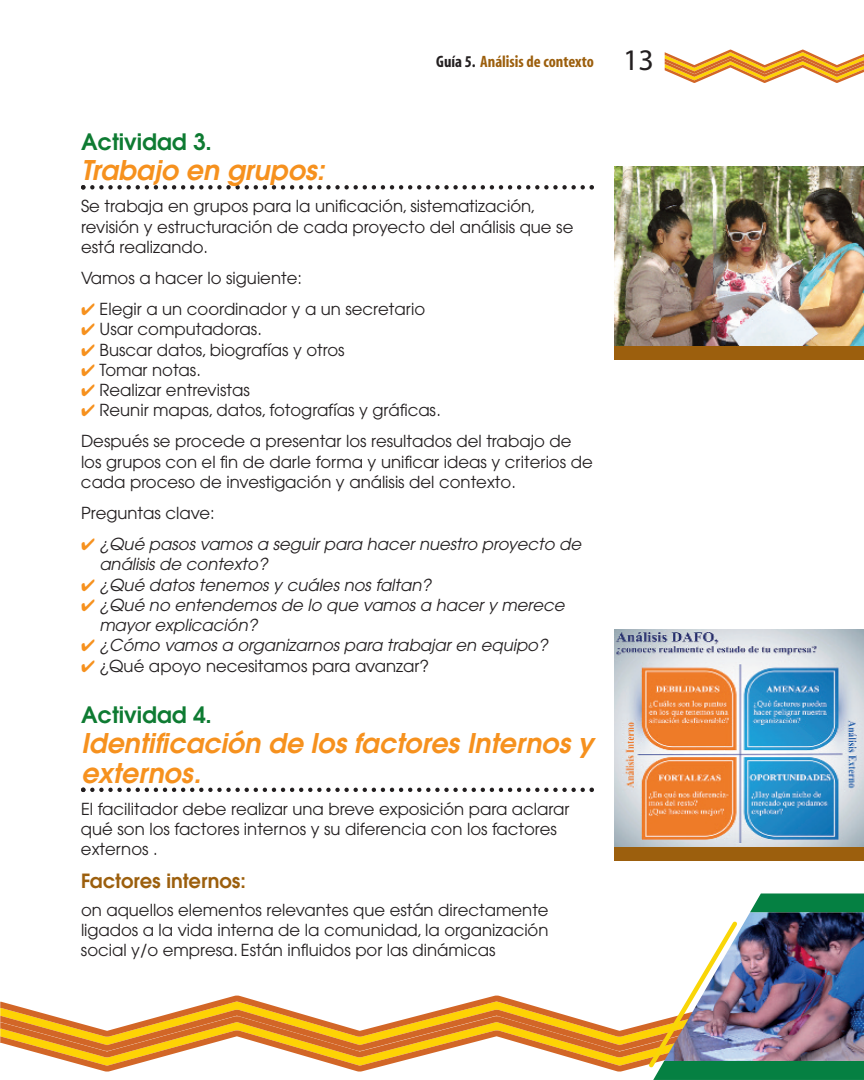
<style>
.page{position:relative;width:864px;height:1080px;background:#fff}
.page>*{position:absolute;margin:0;border:0;box-sizing:border-box;transform-origin:0 0}
.t1{font:italic 600 27px/30px "Avant Garde";color:#f6911e}
.t2{font:600 22.5px "Avant Garde";color:#0e7b32}
.t3{font:600 19.5px "Avant Garde";color:#9c5f0d}
.t4{font:16.5px/20.2px "Avant Garde";color:#231f20}
.t5{font:italic 16.5px/20.2px "Avant Garde";color:#231f20}
.t6{font:16.5px "Myriad MM 700 wt 300 wd";color:#9c5f0d}
.s1{color:#231f20}
.s2{font-family:"Myriad MM 412 wt 601 wd";font-size:30px;color:#231f20}
.s3{color:#f6911e}
</style>
<div class="page">
<svg style="left:665px;top:50px;width:199px;height:33px"></svg>
<svg style="left:750px;top:893px;width:114px;height:19px;background:#17894f"></svg>
<img style="left:747px;top:912px;width:117px;height:6px">
<svg style="left:0;top:918px;width:864px;height:162px"></svg>
<svg style="left:81px;top:185px;width:513px;height:5px"></svg>
<svg style="left:81px;top:788px;width:513px;height:4px"></svg>
<img style="left:614px;top:167px;width:250px;height:179px">
<div style="left:614px;top:346px;width:250px;height:14px;background:#9c5f0d"></div>
<img style="left:614px;top:630px;width:250px;height:217px">
<div style="left:614px;top:847px;width:250px;height:14px;background:#9c5f0d"></div>
<p class="t6" style="left:436px;top:55px;width:219px"><span class="s1">Guía 5.</span> Análisis de contexto <span class="s2">13</span></p>
<h2 class="t2" style="left:81px;top:133px;width:132px">Actividad 3.</h2>
<h1 class="t1" style="left:81px;top:158px;width:245px">Trabajo en grupos:</h1>
<p class="t4" style="left:81px;top:198px;width:494px">Se trabaja en grupos para la unificación, sistematización, revisión y estructuración de cada proyecto del análisis que se está realizando.</p>
<p class="t4" style="left:81px;top:269px;width:223px">Vamos a hacer lo siguiente:</p>
<p class="t4" style="left:81px;top:300px;width:346px"><span class="s3">✔</span> Elegir a un coordinador y a un secretario</p>
<p class="t4" style="left:81px;top:321px;width:182px"><span class="s3">✔</span> Usar computadoras.</p>
<p class="t4" style="left:81px;top:341px;width:265px"><span class="s3">✔</span> Buscar datos, biografías y otros</p>
<p class="t4" style="left:81px;top:361px;width:122px"><span class="s3">✔</span> Tomar notas.</p>
<p class="t4" style="left:81px;top:381px;width:170px"><span class="s3">✔</span> Realizar entrevistas</p>
<p class="t4" style="left:81px;top:396px;width:492px;line-height:31px"><span class="s3">✔</span> Reunir mapas, datos, fotografías y gráficas.<br>Después se procede a presentar los resultados del trabajo de</p>
<p class="t4" style="left:81px;top:453px;width:513px">los grupos con el fin de darle forma y unificar ideas y criterios de cada proceso de investigación y análisis del contexto.</p>
<p class="t4" style="left:81px;top:504px;width:135px">Preguntas clave:</p>
<p class="t5" style="left:99px;top:536px;width:483px;text-indent:-18px"><span class="s3">✔</span> ¿Qué pasos vamos a seguir para hacer nuestro proyecto de análisis de contexto?</p>
<p class="t5" style="left:81px;top:576px;width:352px"><span class="s3">✔</span> ¿Qué datos tenemos y cuáles nos faltan?</p>
<p class="t5" style="left:99px;top:596px;width:467px;text-indent:-18px"><span class="s3">✔</span> ¿Qué no entendemos de lo que vamos a hacer y merece mayor explicación?</p>
<p class="t5" style="left:81px;top:637px;width:468px"><span class="s3">✔</span> ¿Cómo vamos a organizarnos para trabajar en equipo?</p>
<p class="t4" style="left:81px;top:657px;width:350px"><span class="s3">✔</span> ¿Qué apoyo necesitamos para avanzar?</p>
<h2 class="t2" style="left:81px;top:706px;width:132px">Actividad 4.</h2>
<h1 class="t1" style="left:81px;top:730px;width:514px">Identificación de los factores Internos y externos.</h1>
<p class="t4" style="left:81px;top:800px;width:490px">El facilitador debe realizar una breve exposición para aclarar qué son los factores internos y su diferencia con los factores externos .</p>
<p class="t3" style="left:81px;top:874px;width:166px">Factores internos:</p>
<p class="t4" style="left:81px;top:901px;width:469px;text-align:justify">on aquellos elementos relevantes que están directamente ligados a la vida interna de la comunidad, la organización social y/o empresa. Están influidos por las dinámicas</p>
</div>
